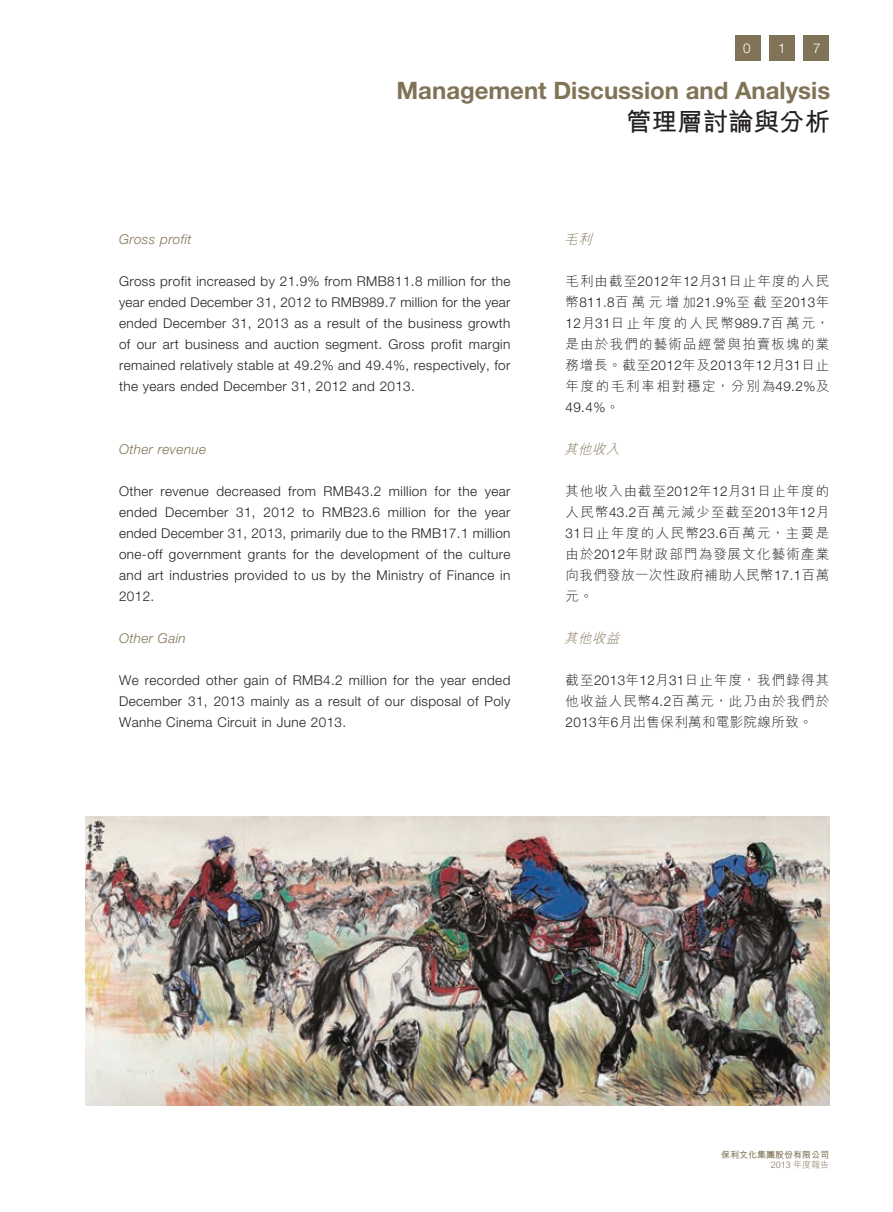
<style>
.page{position:relative;width:893px;height:1212px;background:#fff}
.page>*{position:absolute;margin:0;border:0;box-sizing:border-box;transform-origin:0 0}
.t1{font:700 25.5px "M Hei HK";color:#231f20}
.t2{font:700 24px "Helvetica Neue LT Std";color:#817357}
.t3{font:300 13.5px/21px "Helvetica Neue LT Std";letter-spacing:.03em;color:#231f20;text-align:justify}
.t4{font:300 13.5px/21px "M Hei HK";letter-spacing:.085em;color:#231f20;text-align:justify}
.t5{font:italic 300 13.5px "Helvetica Neue LT Std";letter-spacing:.03em;color:#817357}
.t6{font:italic 300 13.5px "M Hei HK";color:#817357}
.t7{font:300 13.5px "Helvetica Neue LT Std";color:#fff}
.t8{font:700 9px "M Hei HK";color:#817357}
.t9{font:300 9px "M Hei HK";color:#817357}
.s1{font-family:"Helvetica Neue LT Std"}
.s2{font-family:"M Hei HK"}
</style>
<div class="page">
<div style="left:736px;top:35px;width:25px;height:25px;background:#817357"></div>
<div style="left:770px;top:35px;width:25px;height:25px;background:#817357"></div>
<div style="left:804px;top:35px;width:25px;height:25px;background:#817357"></div>
<img style="left:85px;top:817px;width:744px;height:289px">
<p class="t7" style="left:743px;top:40px;width:9px">0</p>
<p class="t7" style="left:778px;top:40px;width:9px">1</p>
<p class="t7" style="left:813px;top:40px;width:9px">7</p>
<h2 class="t2" style="left:397px;top:75px;width:435px">Management Discussion and Analysis</h2>
<h1 class="t1" style="left:626px;top:104px;width:205px">管理層討論與分析</h1>
<p class="t5" style="left:119px;top:231px;width:74px">Gross profit</p>
<p class="t3" style="left:119px;top:270px;width:393px">Gross profit increased by 21.9% from RMB811.8 million for the year ended December 31, 2012 to RMB989.7 million for the year ended December 31, 2013 as a result of the business growth of our art business and auction segment. Gross profit margin remained relatively stable at 49.2% and 49.4%, respectively, for the years ended December 31, 2012 and 2013.</p>
<p class="t5" style="left:119px;top:441px;width:89px">Other revenue</p>
<p class="t3" style="left:119px;top:480px;width:393px">Other revenue decreased from RMB43.2 million for the year ended December 31, 2012 to RMB23.6 million for the year ended December 31, 2013, primarily due to the RMB17.1 million one-off government grants for the development of the culture and art industries provided to us by the Ministry of Finance in 2012.</p>
<p class="t5" style="left:119px;top:630px;width:68px">Other Gain</p>
<p class="t3" style="left:119px;top:669px;width:393px">We recorded other gain of RMB4.2 million for the year ended December 31, 2013 mainly as a result of our disposal of Poly Wanhe Cinema Circuit in June 2013.</p>
<p class="t6" style="left:564px;top:229px;width:34px">毛利</p>
<p class="t4" style="left:566px;top:270px;width:265px">毛利由截至<span class="s1">2012</span>年<span class="s1">12</span>月<span class="s1">31</span>日止年度的人民</p>
<p class="t3" style="left:565px;top:291px;width:265px"><span class="s2">幣</span>811.8<span class="s2">百萬元增加</span>21.9%<span class="s2">至截至</span>2013<span class="s2">年</span></p>
<p class="t4" style="left:565px;top:312px;width:265px"><span class="s1">12</span>月<span class="s1">31</span>日止年度的人民幣<span class="s1">989.7</span>百萬元，是由於我們的藝術品經營與拍賣板塊的業務增長。截至<span class="s1">2012</span>年及<span class="s1">2013</span>年<span class="s1">12</span>月<span class="s1">31</span>日止年度的毛利率相對穩定，分別為<span class="s1">49.2%</span>及</p>
<p class="t3" style="left:565px;top:396px;width:55px">49.4%<span class="s2">。</span></p>
<p class="t6" style="left:564px;top:439px;width:61px">其他收入</p>
<p class="t4" style="left:566px;top:480px;width:265px">其他收入由截至<span class="s1">2012</span>年<span class="s1">12</span>月<span class="s1">31</span>日止年度的人民幣<span class="s1">43.2</span>百萬元減少至截至<span class="s1">2013</span>年<span class="s1">12</span>月<span class="s1">31</span>日止年度的人民幣<span class="s1">23.6</span>百萬元，主要是由於<span class="s1">2012</span>年財政部門為發展文化藝術產業向我們發放一次性政府補助人民幣<span class="s1">17.1</span>百萬元。</p>
<p class="t6" style="left:564px;top:628px;width:61px">其他收益</p>
<p class="t4" style="left:566px;top:669px;width:265px">截至<span class="s1">2013</span>年<span class="s1">12</span>月<span class="s1">31</span>日止年度，我們錄得其他收益人民幣<span class="s1">4.2</span>百萬元，此乃由於我們於<span class="s1">2013</span>年<span class="s1">6</span>月出售保利萬和電影院線所致。</p>
<p class="t8" style="left:721px;top:1148px;width:109px">保利文化集團股份有限公司</p>
<p class="t9" style="left:771px;top:1159px;width:60px">2013 年度報告</p>
</div>
